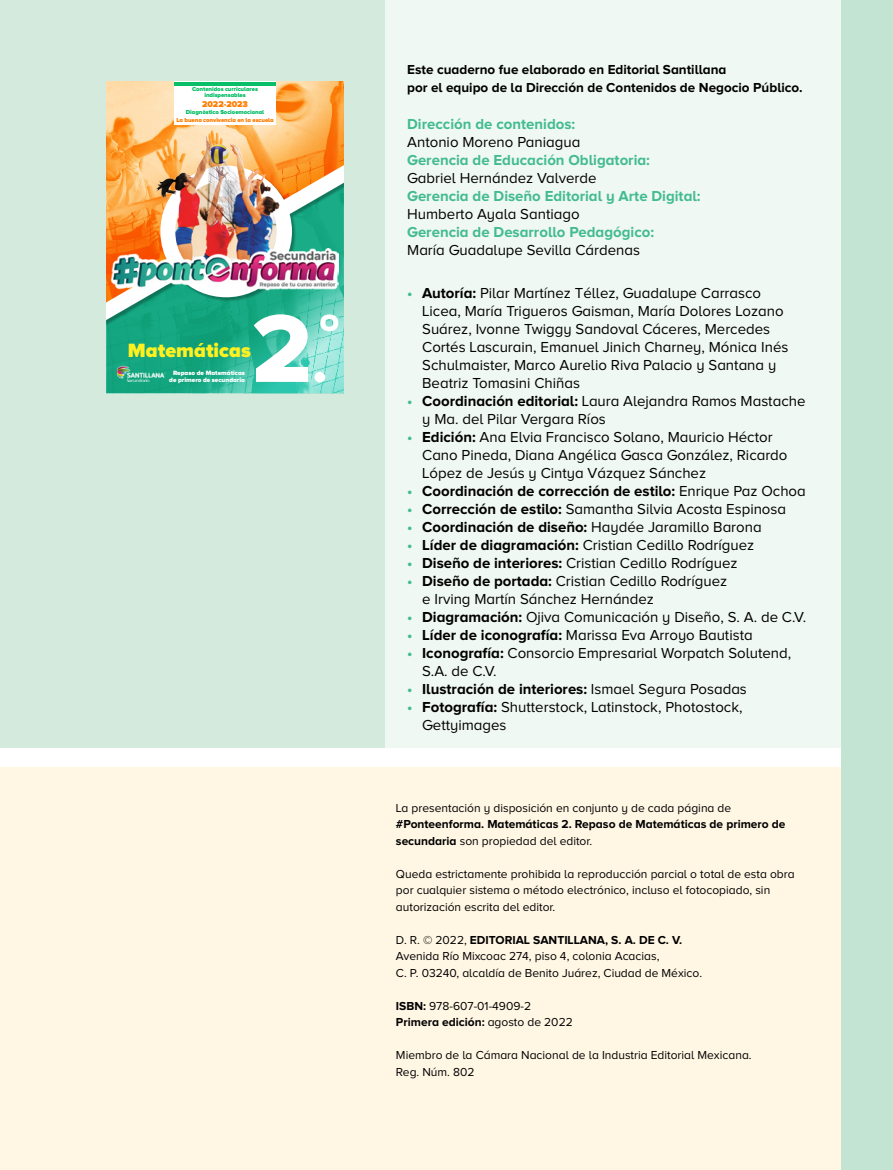
<style>
.page{position:relative;width:893px;height:1170px;background:#fff}
.page>*{position:absolute;margin:0;border:0;box-sizing:border-box;transform-origin:0 0}
.t1{font:99.75px "Proxima Nova A Extrabld";color:#fff}
.t2{font:66.6px "Centrale Sans X Bold";color:#fff}
.t3{font:900 19.95px "Proxima Nova A";color:#fff020}
.t4{font:15px/18px "Proxima Nova A";color:#000}
.t5{font:700 15px "Proxima Nova A";color:#000}
.t6{font:700 15px "Proxima Nova A";color:#43bb92}
.t7{font:700 13.5px/18px "Proxima Nova A";color:#000}
.t8{font:12px/16.5px "Proxima Nova A";color:#000}
.t9{font:700 12px/16.5px "Proxima Nova A";color:#000}
.t10{font:900 8.85px "Proxima Nova A";color:#ff7d00}
.t11{font:900 6.45px/7.2px "Proxima Nova A";color:#fff;text-align:right}
.t12{font:900 6px/6px "Proxima Nova A";letter-spacing:-.01em;color:#08be68;text-align:center}
.t13{font:900 6px "Proxima Nova A";letter-spacing:-.01em;color:#ff7d00}
.s1{font-size:57.15px}
.s2{font-weight:700;color:#43bb92}
.s3{font-weight:700}
.s4{color:#43bb92}
.s5{font-weight:400}
</style>
<div class="page">
<div style="left:0;top:0;width:893px;height:1169px;background:#f0f8f3"></div>
<div style="left:0;top:0;width:385px;height:1169px;background:#d3eadc"></div>
<div style="left:0;top:766px;width:893px;height:403px;background:#fff6e4"></div>
<div style="left:0;top:748px;width:893px;height:18px;background:#fff"></div>
<div style="left:842px;top:0;width:51px;height:1169px;background:#c3e4d2"></div>
<img style="left:106px;top:334px;width:238px;height:59px">
<svg style="left:106px;top:82px;width:238px;height:79px;background:#fcba6e"></svg>
<img style="left:117px;top:366px;width:50px;height:16px">
<div style="left:106px;top:162px;width:238px;height:172px;background:#000;opacity:.3"></div>
<svg style="left:106px;top:161px;width:238px;height:168px;background:#78ac7b"></svg>
<img style="left:156px;top:133px;width:148px;height:115px">
<img style="left:112px;top:248px;width:227px;height:42px">
<div style="left:174px;top:82px;width:102px;height:43px;background:#fff"></div>
<hr style="left:174px;top:82px;width:102px;height:3px;background:#08be68">
<p class="t12" style="left:192px;top:86px;width:67px">Contenidos curriculares indispensables</p>
<p class="t10" style="left:202px;top:99px;width:47px">2022-2023</p>
<p class="t12" style="left:186px;top:109px;width:80px">Diagnóstico Socioemocional</p>
<p class="t13" style="left:176px;top:116px;width:99px">La buena convivencia en la escuela</p>
<h1 class="t1" style="left:252px;top:291px;width:77px">2<span class="s1">.</span></h1>
<h2 class="t2" style="left:319px;top:297px;width:22px">°</h2>
<h3 class="t3" style="left:128px;top:339px;width:124px">Matemáticas</h3>
<p class="t11" style="left:169px;top:369px;width:77px">Repaso de Matemáticas de primero de secundaria</p>
<p class="t7" style="left:407px;top:61px;width:397px">Este cuaderno fue elaborado en Editorial Santillana<br>por el equipo de la Dirección de Contenidos de Negocio Público.</p>
<p class="t6" style="left:407px;top:115px;width:170px">Dirección de contenidos:</p>
<p class="t4" style="left:407px;top:132px;width:175px">Antonio Moreno Paniagua</p>
<p class="t6" style="left:407px;top:151px;width:244px">Gerencia de Educación Obligatoria:</p>
<p class="t4" style="left:407px;top:168px;width:191px">Gabriel Hernández Valverde</p>
<p class="t6" style="left:407px;top:187px;width:295px">Gerencia de Diseño Editorial y Arte Digital:</p>
<p class="t4" style="left:407px;top:204px;width:174px">Humberto Ayala Santiago</p>
<p class="t6" style="left:407px;top:223px;width:248px">Gerencia de Desarrollo Pedagógico:</p>
<p class="t4" style="left:407px;top:240px;width:234px">María Guadalupe Sevilla Cárdenas</p>
<p class="t4" style="left:422px;top:284px;width:368px;text-indent:-15px"><span class="s2">•</span> <span class="s3">Autoría:</span> Pilar Martínez Téllez, Guadalupe Carrasco Licea, María Trigueros Gaisman, María Dolores Lozano Suárez, Ivonne Twiggy Sandoval Cáceres, Mercedes Cortés Lascurain, Emanuel Jinich Charney, Mónica Inés Schulmaister, Marco Aurelio Riva Palacio y Santana y Beatriz Tomasini Chiñas</p>
<p class="t4" style="left:422px;top:392px;width:385px;text-indent:-15px"><span class="s2">•</span> <span class="s3">Coordinación editorial:</span> Laura Alejandra Ramos Mastache y Ma. del Pilar Vergara Ríos</p>
<p class="t4" style="left:422px;top:428px;width:367px;text-indent:-15px"><span class="s2">•</span> <span class="s3">Edición:</span> Ana Elvia Francisco Solano, Mauricio Héctor<br>Cano Pineda, Diana Angélica Gasca González, Ricardo<br>López de Jesús y Cintya Vázquez Sánchez</p>
<p class="t5" style="left:407px;top:482px;width:400px"><span class="s4">•</span> Coordinación de corrección de estilo: <span class="s5">Enrique Paz Ochoa</span></p>
<p class="t4" style="left:407px;top:500px;width:380px"><span class="s2">•</span> <span class="s3">Corrección de estilo:</span> Samantha Silvia Acosta Espinosa</p>
<p class="t5" style="left:407px;top:518px;width:356px"><span class="s4">•</span> Coordinación de diseño: <span class="s5">Haydée Jaramillo Barona</span></p>
<p class="t4" style="left:407px;top:536px;width:348px"><span class="s2">•</span> <span class="s3">Líder de diagramación:</span> Cristian Cedillo Rodríguez</p>
<p class="t4" style="left:407px;top:554px;width:332px"><span class="s2">•</span> <span class="s3">Diseño de interiores:</span> Cristian Cedillo Rodríguez</p>
<p class="t4" style="left:422px;top:572px;width:307px;text-indent:-15px"><span class="s2">•</span> <span class="s3">Diseño de portada:</span> Cristian Cedillo Rodríguez e Irving Martín Sánchez Hernández</p>
<p class="t4" style="left:407px;top:608px;width:400px"><span class="s2">•</span> <span class="s3">Diagramación:</span> Ojiva Comunicación y Diseño, S. A. de C.V.</p>
<p class="t4" style="left:407px;top:626px;width:347px"><span class="s2">•</span> <span class="s3">Líder de iconografía:</span> Marissa Eva Arroyo Bautista</p>
<p class="t4" style="left:422px;top:644px;width:370px;text-indent:-15px"><span class="s2">•</span> <span class="s3">Iconografía:</span> Consorcio Empresarial Worpatch Solutend,<br>S.A. de C.V.</p>
<p class="t5" style="left:407px;top:680px;width:341px"><span class="s4">•</span> Ilustración de interiores: <span class="s5">Ismael Segura Posadas</span></p>
<p class="t4" style="left:422px;top:698px;width:322px;text-indent:-15px"><span class="s2">•</span> <span class="s3">Fotografía:</span> Shutterstock, Latinstock, Photostock,<br>Gettyimages</p>
<p class="t8" style="left:396px;top:799px;width:337px">La presentación y disposición en conjunto y de cada página de</p>
<p class="t9" style="left:396px;top:815px;width:391px">#Ponteenforma. Matemáticas 2. Repaso de Matemáticas de primero de secundaria <span class="s5">son propiedad del editor.</span></p>
<p class="t8" style="left:396px;top:865px;width:400px">Queda estrictamente prohibida la reproducción parcial o total de esta obra por cualquier sistema o método electrónico, incluso el fotocopiado, sin autorización escrita del editor.</p>
<p class="t8" style="left:396px;top:931px;width:308px">D. R. © 2022, <span class="s3">EDITORIAL SANTILLANA, S. A. DE C. V.<br></span>Avenida Río Mixcoac 274, piso 4, colonia Acacias,<br>C. P. 03240, alcaldía de Benito Juárez, Ciudad de México.</p>
<p class="t8" style="left:396px;top:997px;width:178px"><span class="s3">ISBN:</span> 978-607-01-4909-2<br><span class="s3">Primera edición:</span> agosto de 2022</p>
<p class="t8" style="left:396px;top:1046px;width:357px">Miembro de la Cámara Nacional de la Industria Editorial Mexicana.<br>Reg. Núm. 802</p>
</div>
